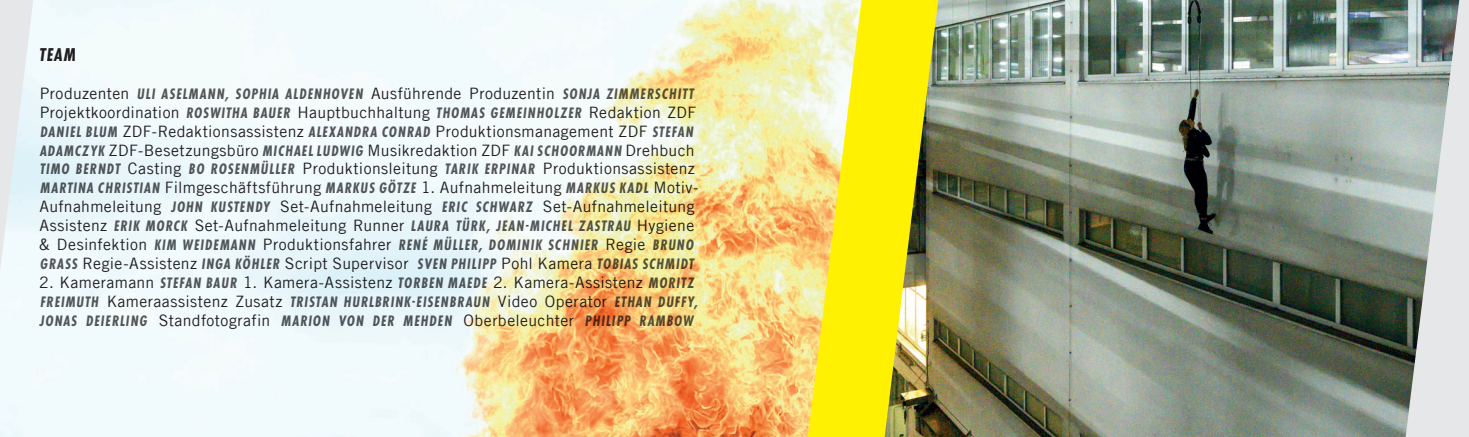
<style>
.page{position:relative;width:1469px;height:437px;background:#fff}
.page>*{position:absolute;margin:0;border:0;box-sizing:border-box;transform-origin:0 0}
.t1{font:italic 700 19.25px "Futura PT Cond";color:#231f20}
.t2{font:15.75px/18.9px "Trade Gothic LT";letter-spacing:.025em;color:#231f20}
.t3{font:italic 700 15.75px/18.9px "Futura PT Cond";letter-spacing:.065em;color:#57585a}
.s1{font-family:"Trade Gothic LT";font-weight:400;font-style:normal;color:#231f20}
.s2{font-family:"Futura PT Cond";font-weight:700;font-style:italic;color:#57585a}
</style>
<div class="page">
<img style="left:0;top:0;width:808px;height:437px">
<svg style="left:0;top:0;width:33px;height:271px"></svg>
<img style="left:938px;top:0;width:467px;height:437px">
<img style="left:1405px;top:0;width:63px;height:437px">
<img style="left:808px;top:0;width:130px;height:437px">
<p class="t1" style="left:40px;top:43px;width:38px">TEAM</p>
<p class="t3" style="left:40px;top:84px;width:655px"><span class="s1">Produzenten</span> ULI ASELMANN, SOPHIA ALDENHOVEN <span class="s1">Ausführende Produzentin</span> SONJA ZIMMERSCHITT</p>
<p class="t2" style="left:39px;top:102px;width:660px">Projektkoordination <span class="s2">ROSWITHA BAUER</span> Hauptbuchhaltung <span class="s2">THOMAS GEMEINHOLZER</span> Redaktion ZDF <span class="s2">DANIEL BLUM</span> ZDF-Redaktionsassistenz <span class="s2">ALEXANDRA CONRAD</span> Produktionsmanagement ZDF <span class="s2">STEFAN ADAMCZYK</span> ZDF-Besetzungsbüro <span class="s2">MICHAEL LUDWIG</span> Musikredaktion ZDF <span class="s2">KAI SCHOORMANN</span> Drehbuch <span class="s2">TIMO BERNDT</span> Casting <span class="s2">BO ROSENMÜLLER</span> Produktionsleitung <span class="s2">TARIK ERPINAR</span> Produktionsassistenz <span class="s2">MARTINA CHRISTIAN</span> Filmgeschäftsführung <span class="s2">MARKUS GÖTZE</span> 1. Aufnahmeleitung <span class="s2">MARKUS KADL</span> Motiv-Aufnahmeleitung <span class="s2">JOHN KUSTENDY</span> Set-Aufnahmeleitung <span class="s2">ERIC SCHWARZ</span> Set-Aufnahmeleitung Assistenz <span class="s2">ERIK MORCK</span> Set-Aufnahmeleitung Runner <span class="s2">LAURA TÜRK, JEAN-MICHEL ZASTRAU</span> Hygiene</p>
<p class="t3" style="left:39px;top:235px;width:656px"><span class="s1">&amp; Desinfektion</span> KIM WEIDEMANN <span class="s1">Produktionsfahrer</span> RENÉ MÜLLER, DOMINIK SCHNIER <span class="s1">Regie</span> BRUNO</p>
<p class="t2" style="left:40px;top:254px;width:655px"><span class="s2">GRASS</span> Regie-Assistenz <span class="s2">INGA KÖHLER</span> Script Supervisor <span class="s2">SVEN PHILIPP</span> Pohl Kamera <span class="s2">TOBIAS SCHMIDT</span></p>
<p class="t2" style="left:39px;top:272px;width:656px">2. Kameramann <span class="s2">STEFAN BAUR</span> 1. Kamera-Assistenz <span class="s2">TORBEN MAEDE</span> 2. Kamera-Assistenz <span class="s2">MORITZ</span></p>
<p class="t3" style="left:40px;top:292px;width:660px">FREIMUTH <span class="s1">Kameraassistenz Zusatz</span> TRISTAN HURLBRINK-EISENBRAUN <span class="s1">Video Operator</span> ETHAN DUFFY,<br>JONAS DEIERLING <span class="s1">Standfotografin</span> MARION VON DER MEHDEN <span class="s1">Oberbeleuchter</span> PHILIPP RAMBOW</p>
</div>
